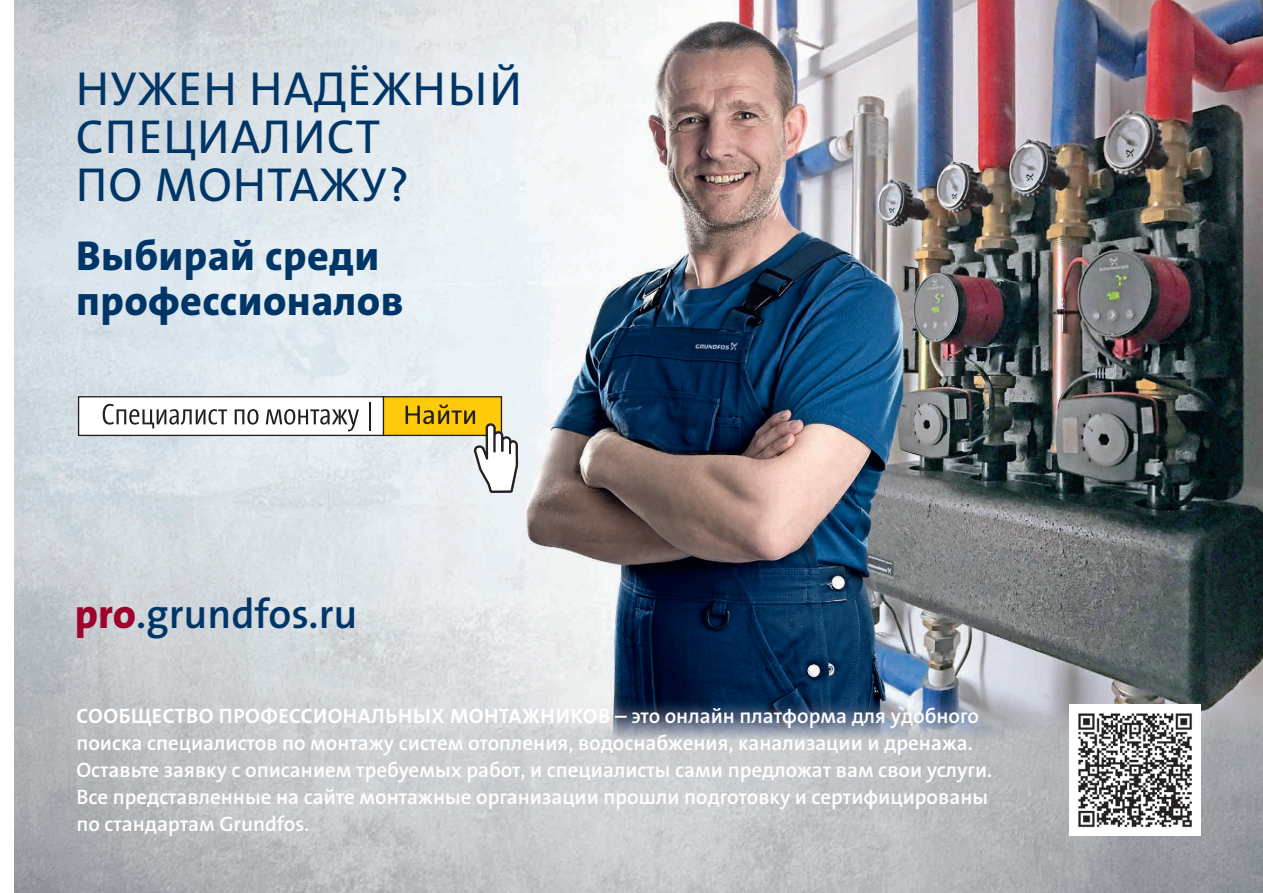
<style>
.page{position:relative;width:1263px;height:893px;background:#fff}
.page>*{position:absolute;margin:0;border:0;box-sizing:border-box;transform-origin:0 0}
.t1{font:48px/48px "Grundfos The Sans V2 OT 5 R";letter-spacing:.02em;color:#003667}
.t2{font:42px/45px "Grundfos The Sans V2 OT 8 XB";letter-spacing:.01em;color:#003667}
.t3{font:41.7px "Grundfos The Sans V2 OT 6 SB";color:#003667}
.t4{font:21px/27px "Grundfos The Sans V2 OT 6 SB";color:#fff}
.t5{font:21px "Grundfos The Sans V2 OT 7 B";letter-spacing:.02em;color:#fff}
.s1{font-family:"Grundfos The Sans V2 OT 8 XB";color:#9e022d}
.s2{font-family:"Grundfos The Sans V2 OT 6 SB"}
</style>
<div class="page">
<img style="left:14px;top:0;width:1249px;height:893px">
<div style="left:383px;top:397px;width:118px;height:38px;background:#feca0a"></div>
<div style="left:382px;top:396px;width:120px;height:40px;border:1px solid #231f20"></div>
<div style="left:79px;top:397px;width:304px;height:38px;background:#fff"></div>
<div style="left:78px;top:396px;width:306px;height:40px;border:1px solid #231f20"></div>
<svg style="left:103px;top:404px;width:124px;height:24px"></svg>
<svg style="left:235px;top:409px;width:23px;height:16px"></svg>
<svg style="left:266px;top:409px;width:93px;height:23px"></svg>
<svg style="left:406px;top:405px;width:112px;height:87px"></svg>
<svg style="left:369px;top:402px;width:1px;height:29px"></svg>
<img style="left:1069px;top:704px;width:131px;height:132px">
<h1 class="t1" style="left:76px;top:69px;width:448px">НУЖЕН НАДЁЖНЫЙ<br>СПЕЦИАЛИСТ<br>ПО МОНТАЖУ?</h1>
<h2 class="t2" style="left:76px;top:237px;width:329px">Выбирай среди профессионалов</h2>
<h3 class="t3" style="left:75px;top:587px;width:284px"><span class="s1">pro</span>.grundfos.ru</h3>
<p class="t5" style="left:76px;top:702px;width:904px">СООБЩЕСТВО ПРОФЕССИОНАЛЬНЫХ МОНТАЖНИКОВ <span class="s2">– это онлайн платформа для удобного</span></p>
<p class="t4" style="left:76px;top:730px;width:917px">поиска специалистов по монтажу систем отопления, водоснабжения, канализации и дренажа.<br>Оставьте заявку с описанием требуемых работ, и специалисты сами предложат вам свои услуги.<br>Все представленные на сайте монтажные организации прошли подготовку и сертифицированы по стандартам Grundfos.</p>
</div>
